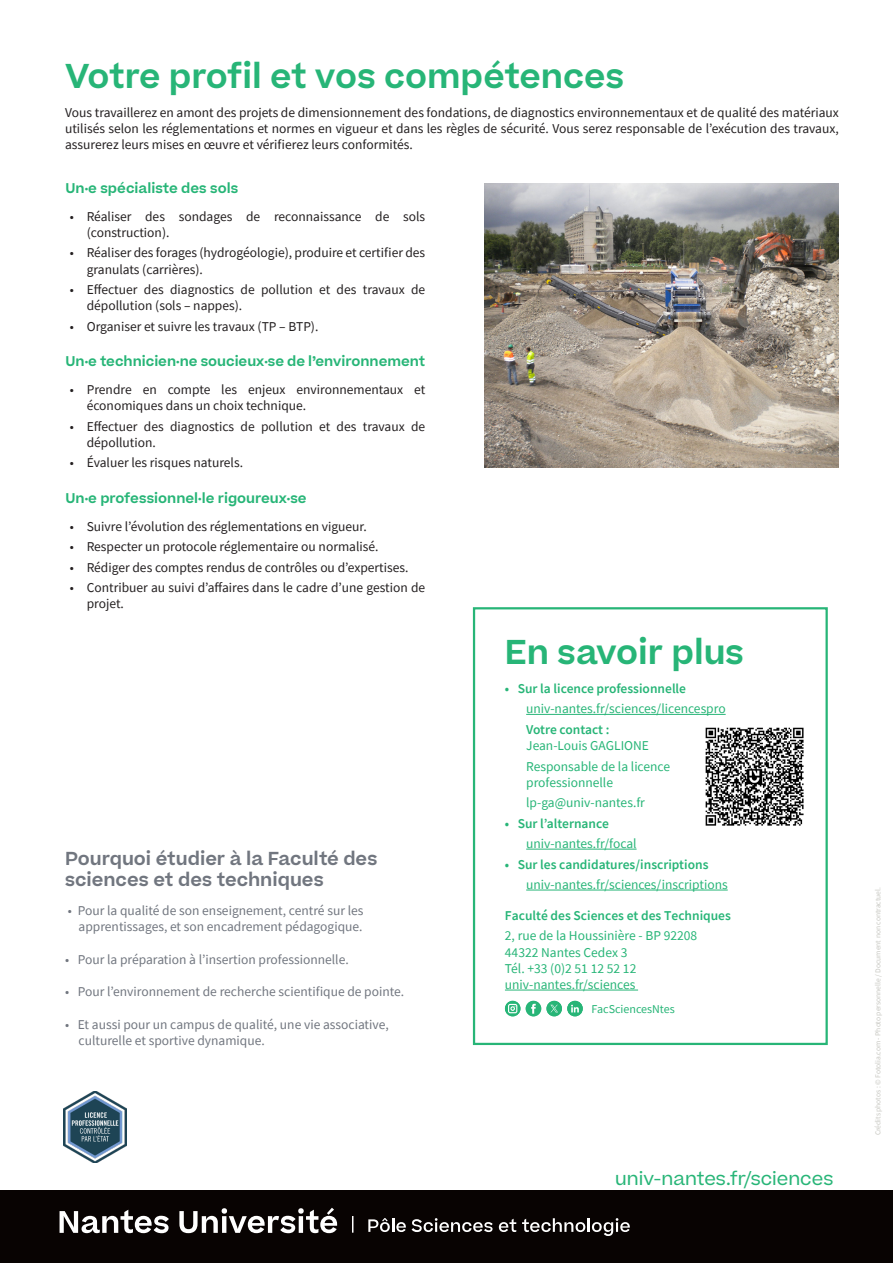
<style>
.page{position:relative;width:893px;height:1263px;background:#fff}
.page>*{position:absolute;margin:0;border:0;box-sizing:border-box;transform-origin:0 0}
.Titre{font:600 33px "Beatrice";color:#27b577}
.titre_encart{font:600 33px "Beatrice";color:#27b577}
.Titre-2{font:600 18px/21.6px "Beatrice";color:#71767f}
.t1{font:18px "Beatrice";color:#27b577}
.info{font:13.5px/16.2px "Source Sans Pro";color:#231f20}
.liste{font:13.5px "Source Sans Pro";color:#71767f}
.info_encart{font:13.5px/16.2px "Source Sans Pro";color:#27b577}
.liste_encart{font:600 13.5px "Source Sans Pro";color:#27b577}
.info-2{font:600 13.5px "Beatrice";color:#27b577}
.liste_encart-2{font:13.5px/16.2px "Source Sans Pro";color:#27b577}
.lien{font:13.5px "Source Sans Pro";color:#27b577}
.info_encart-2{font:600 13.5px "Source Sans Pro";letter-spacing:-.01em;color:#27b577}
.t2{font:12px "Source Sans Pro";color:#27b577}
.t3{font:7.5px "Source Sans Pro";color:#c7c7c1}
</style>
<div class="page">
<img style="left:64px;top:1091px;width:63px;height:72px">
<div style="left:0;top:1191px;width:893px;height:72px;background:#080302"></div>
<svg style="left:60px;top:1208px;width:277px;height:25px"></svg>
<svg style="left:368px;top:1218px;width:38px;height:14px"></svg>
<svg style="left:412px;top:1218px;width:81px;height:14px"></svg>
<svg style="left:499px;top:1219px;width:17px;height:13px"></svg>
<svg style="left:522px;top:1218px;width:108px;height:18px"></svg>
<svg style="left:352px;top:1216px;width:1px;height:17px"></svg>
<hr style="left:526px;top:714px;width:200px;height:1px;background:#27b577">
<hr style="left:526px;top:849px;width:111px;height:1px;background:#27b577">
<hr style="left:526px;top:890px;width:202px;height:1px;background:#27b577">
<hr style="left:505px;top:990px;width:133px;height:1px;background:#27b577">
<div style="left:473px;top:607px;width:355px;height:438px;border:2px solid #27b577"></div>
<img style="left:484px;top:183px;width:355px;height:285px">
<img style="left:705px;top:727px;width:99px;height:99px">
<div style="left:526px;top:1001px;width:15px;height:15px;background:#27b577;border-radius:50%"></div>
<svg style="left:531px;top:1004px;width:5px;height:10px"></svg>
<svg style="left:505px;top:1001px;width:15px;height:15px"></svg>
<svg style="left:508px;top:1004px;width:9px;height:9px"></svg>
<div style="left:567px;top:1001px;width:16px;height:15px;background:#27b577;border-radius:50%"></div>
<svg style="left:571px;top:1005px;width:8px;height:7px"></svg>
<div style="left:546px;top:1001px;width:16px;height:15px;background:#27b577;border-radius:50%"></div>
<svg style="left:550px;top:1005px;width:8px;height:7px"></svg>
<p class="Titre" style="left:65px;top:54px;width:561px">Votre profil et vos compétences</p>
<p class="info" style="left:65px;top:104px;width:775px;text-align:justify">Vous travaillerez en amont des projets de dimensionnement des fondations, de diagnostics environnementaux et de qualité des matériaux utilisés selon les réglementations et normes en vigueur et dans les règles de sécurité. Vous serez responsable de l’exécution des travaux, assurerez leurs mises en œuvre et vérifierez leurs conformités.</p>
<p class="info-2" style="left:65px;top:179px;width:174px">Un·e spécialiste des sols</p>
<p class="info" style="left:87px;top:208px;width:340px;text-indent:-17px">• Réaliser des sondages de reconnaissance de sols (construction).</p>
<p class="info" style="left:87px;top:245px;width:340px;text-indent:-17px">• Réaliser des forages (hydrogéologie), produire et certifier des granulats (carrières).</p>
<p class="info" style="left:87px;top:281px;width:340px;text-indent:-17px">• Effectuer des diagnostics de pollution et des travaux de dépollution (sols – nappes).</p>
<p class="info" style="left:70px;top:318px;width:250px">• Organiser et suivre les travaux (TP – BTP).</p>
<p class="info-2" style="left:65px;top:352px;width:361px">Un·e technicien·ne soucieux·se de l’environnement</p>
<p class="info" style="left:87px;top:381px;width:340px;text-indent:-17px">• Prendre en compte les enjeux environnementaux et économiques dans un choix technique.</p>
<p class="info" style="left:87px;top:418px;width:340px;text-indent:-17px">• Effectuer des diagnostics de pollution et des travaux de dépollution.</p>
<p class="info" style="left:70px;top:455px;width:175px">• Évaluer les risques naturels.</p>
<p class="info-2" style="left:65px;top:489px;width:243px">Un·e professionnel·le rigoureux·se</p>
<p class="info" style="left:70px;top:518px;width:299px">• Suivre l’évolution des réglementations en vigueur.</p>
<p class="info" style="left:70px;top:538px;width:310px">• Respecter un protocole réglementaire ou normalisé.</p>
<p class="info" style="left:70px;top:559px;width:340px">• Rédiger des comptes rendus de contrôles ou d’expertises.</p>
<p class="info" style="left:87px;top:579px;width:340px;text-indent:-17px">• Contribuer au suivi d’affaires dans le cadre d’une gestion de projet.</p>
<p class="Titre-2" style="left:65px;top:847px;width:314px">Pourquoi étudier à la Faculté des sciences et des techniques</p>
<p class="liste" style="left:68px;top:902px;width:297px">• Pour la qualité de son enseignement, centré sur les</p>
<p class="liste" style="left:79px;top:918px;width:285px">apprentissages, et son encadrement pédagogique.</p>
<p class="liste" style="left:65px;top:951px;width:285px">• Pour la préparation à l’insertion professionnelle.</p>
<p class="liste" style="left:65px;top:983px;width:341px">• Pour l’environnement de recherche scientifique de pointe.</p>
<p class="liste" style="left:65px;top:1015px;width:325px">• Et aussi pour un campus de qualité, une vie associative,</p>
<p class="liste" style="left:79px;top:1032px;width:188px">culturelle et sportive dynamique.</p>
<p class="titre_encart" style="left:505px;top:630px;width:241px">En savoir plus</p>
<p class="liste_encart" style="left:505px;top:679px;width:183px">• Sur la licence professionnelle</p>
<p class="info_encart" style="left:526px;top:701px;width:201px">univ-nantes.fr/sciences/licencespro</p>
<p class="info_encart-2" style="left:526px;top:720px;width:85px">Votre contact :</p>
<p class="info_encart" style="left:526px;top:737px;width:124px">Jean-Louis GAGLIONE</p>
<p class="info_encart" style="left:526px;top:758px;width:145px">Responsable de la licence professionnelle</p>
<p class="info_encart" style="left:526px;top:794px;width:120px">lp-ga@univ-nantes.fr</p>
<p class="liste_encart" style="left:505px;top:814px;width:105px">• Sur l’alternance</p>
<p class="info_encart" style="left:526px;top:835px;width:112px">univ-nantes.fr/focal</p>
<p class="liste_encart" style="left:505px;top:855px;width:205px">• Sur les candidatures/inscriptions</p>
<p class="info_encart" style="left:526px;top:876px;width:203px">univ-nantes.fr/sciences/inscriptions</p>
<p class="liste_encart" style="left:505px;top:907px;width:228px">Faculté des Sciences et des Techniques</p>
<p class="liste_encart-2" style="left:505px;top:928px;width:194px">2, rue de la Houssinière - BP 92208<br>44322 Nantes Cedex 3<br>Tél. +33 (0)2 51 12 52 12</p>
<p class="lien" style="left:505px;top:976px;width:132px">univ-nantes.fr/sciences</p>
<p class="t2" style="left:592px;top:1001px;width:85px">FacSciencesNtes</p>
<p class="t1" style="left:615px;top:1167px;width:220px">univ-nantes.fr/sciences</p>
<p class="t3" style="left:873px;top:1135px;width:250px;rotate:-90deg">Crédits photos : © Fotolia.com - Photo personnelle / Document non contractuel.</p>
</div>
